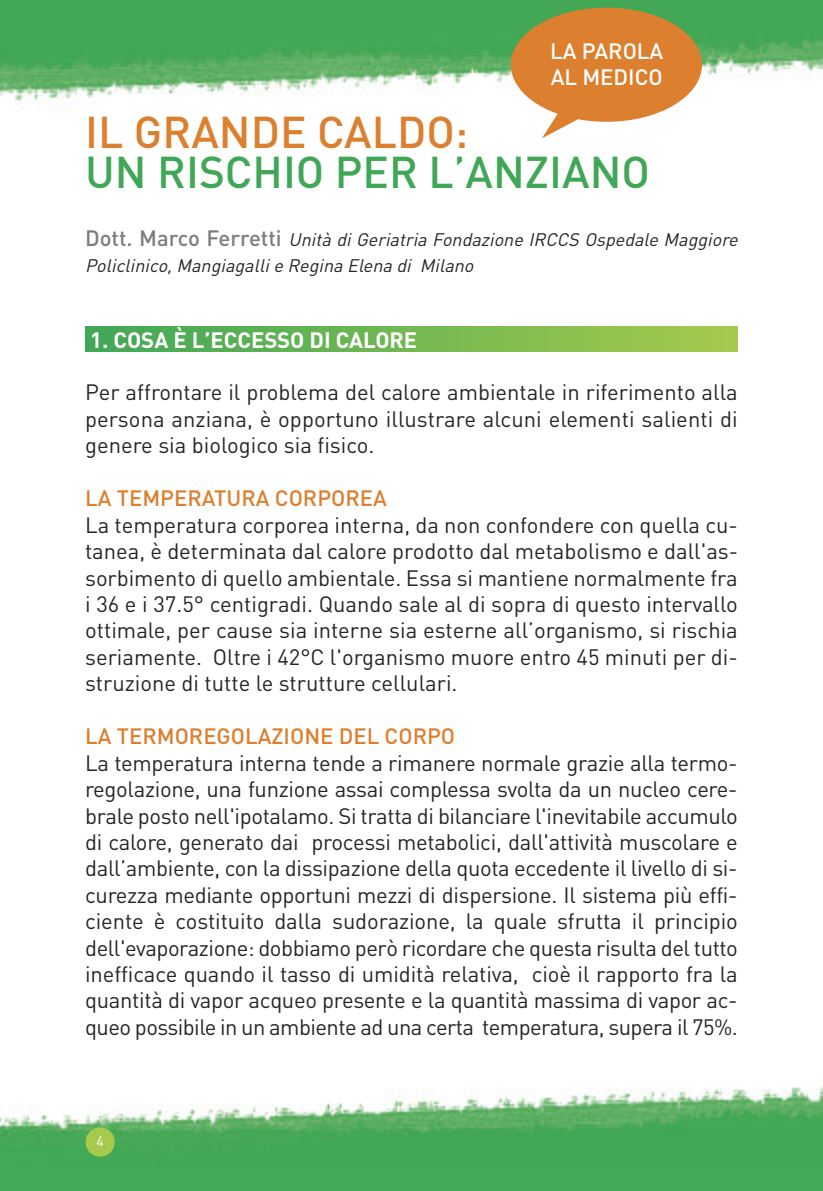
<style>
.page{position:relative;width:823px;height:1191px;background:#fff}
.page>*{position:absolute;margin:0;border:0;box-sizing:border-box;transform-origin:0 0}
.t1{font:500 44px "DIN";color:#40a757}
.t2{font:500 44px "DIN";color:#dc7f2f}
.t3{font:22px/26.4px "DIN";color:#272627;text-align:justify}
.t4{font:500 22px "DIN";color:#dc7f2f}
.t5{font:700 22px "DIN";color:#fff}
.t6{font:500 22px/26.4px "DIN";color:#fff}
.t7{font:italic 18px/26.4px "DIN";color:#272627}
.t8{font:14px "DIN";color:#fff}
.s1{font-weight:500;font-style:normal;font-size:22px;color:#7d7d7d}
</style>
<div class="page">
<img style="left:0;top:0;width:822px;height:1191px">
<div style="left:85px;top:1127px;width:30px;height:29px;background:#a7ca4c;border-radius:50%"></div>
<div style="left:510px;top:8px;width:191px;height:114px;background:#dc7f2f;border-radius:50%"></div>
<svg style="left:541px;top:106px;width:66px;height:32px"></svg>
<div style="left:85px;top:326px;width:652px;height:25px;background:linear-gradient(to right,#40a757,#a6ca4c)"></div>
<p class="t6" style="left:549px;top:38px;width:115px">LA PAROLA<br>AL MEDICO</p>
<h1 class="t2" style="left:85px;top:107px;width:384px">IL GRANDE CALDO:</h1>
<h1 class="t1" style="left:85px;top:147px;width:566px">UN RISCHIO PER L’ANZIANO</h1>
<p class="t7" style="left:85px;top:226px;width:657px"><span class="s1">D o t t . M a rc o Fe r re t t i</span> Unità di Geriatria Fondazione IRCCS Ospedale Maggiore<br>Policlinico, Mangiagalli e Regina Elena di Milano</p>
<p class="t5" style="left:90px;top:327px;width:328px">1. COSA È L’ECCESSO DI CALORE</p>
<p class="t3" style="left:85px;top:379px;width:653px">Per affrontare il problema del calore ambientale in riferimento alla persona anziana, è opportuno illustrare alcuni elementi salienti di genere sia biologico sia fisico.</p>
<p class="t4" style="left:85px;top:486px;width:303px">LA TEMPERATURA CORPOREA</p>
<p class="t3" style="left:85px;top:512px;width:654px">La temperatura corporea interna, da non confondere con quella cu&shy;tanea, è determinata dal calore prodotto dal metabolismo e dall'as&shy;sorbimento di quello ambientale. Essa si mantiene normalmente fra i 36 e i 37.5° centigradi. Quando sale al di sopra di questo intervallo ottimale, per cause sia interne sia esterne all’organismo, si rischia seriamente. Oltre i 42°C l'organismo muore entro 45 minuti per di&shy;struzione di tutte le strutture cellulari.</p>
<p class="t4" style="left:85px;top:724px;width:371px">LA TERMOREGOLAZIONE DEL CORPO</p>
<p class="t3" style="left:85px;top:750px;width:654px">La temperatura interna tende a rimanere normale grazie alla termo&shy;regolazione, una funzione assai complessa svolta da un nucleo cere&shy;brale posto nell'ipotalamo. Si tratta di bilanciare l'inevitabile accumulo di calore, generato dai processi metabolici, dall'attività muscolare e dall’ambiente, con la dissipazione della quota eccedente il livello di si&shy;curezza mediante opportuni mezzi di dispersione. Il sistema più effi&shy;ciente è costituito dalla sudorazione, la quale sfrutta il principio dell'evaporazione: dobbiamo però ricordare che questa risulta del tutto inefficace quando il tasso di umidità relativa, cioè il rapporto fra la quantità di vapor acqueo presente e la quantità massima di vapor ac&shy;queo possibile in un ambiente ad una certa temperatura, supera il 75%.</p>
<p class="t8" style="left:96px;top:1132px;width:9px">4</p>
</div>
